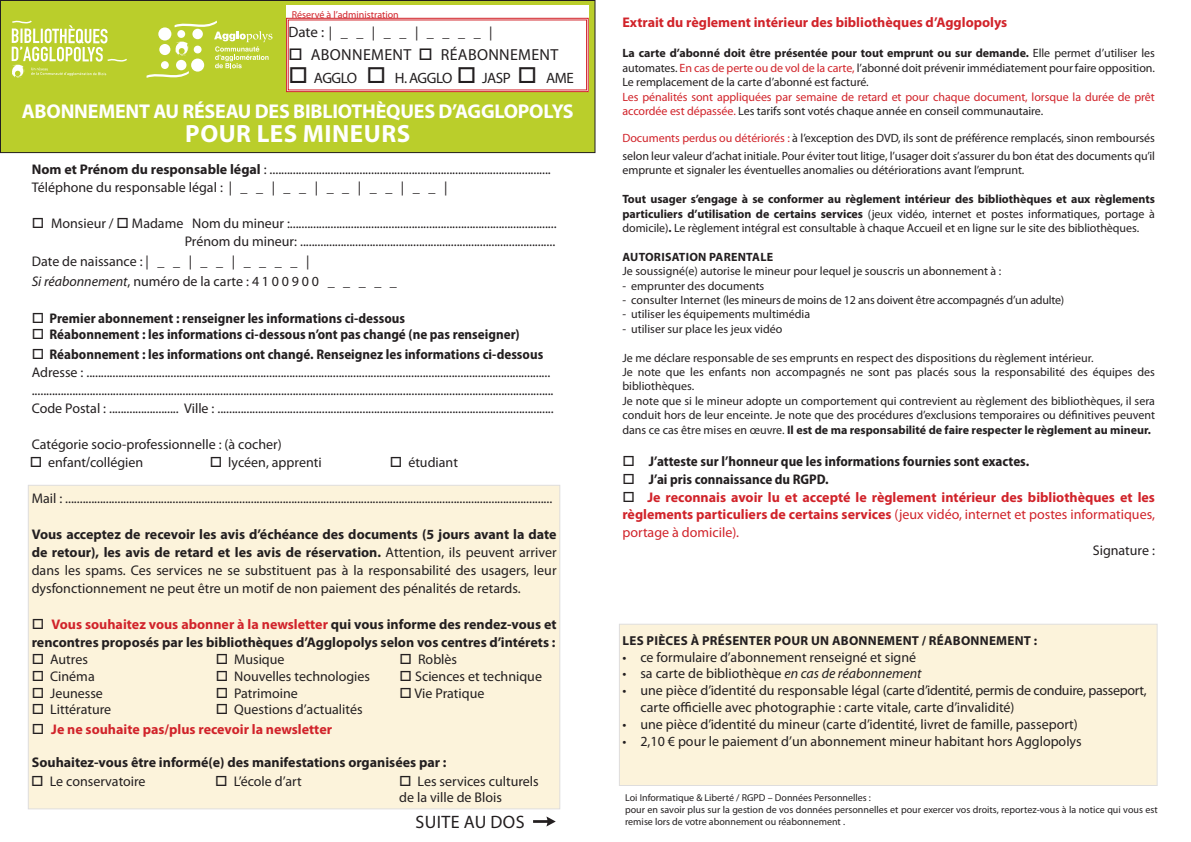
<style>
.page{position:relative;width:1191px;height:842px;background:#fff}
.page>*{position:absolute;margin:0;border:0;box-sizing:border-box;transform-origin:0 0}
.t1{font:700 25px "Myriad Pro";letter-spacing:.02em;color:#fff}
.t2{font:700 20px "Myriad Pro";letter-spacing:-.01em;color:#fff}
.t3{font:18px "Myriad Pro";letter-spacing:.02em;color:#231f20}
.t4{font:16px "Myriad Pro";letter-spacing:.02em;color:#231f20}
.t5{font:15px "Myriad Pro";letter-spacing:-.03em;color:#231f20}
.t6{font:14px/18px "Myriad Pro";color:#231f20}
.t7{font:700 semi-condensed 14px "Myriad Pro";color:#231f20}
.t8{font:700 14px/17.4px "Myriad Pro";color:#d1232a;text-align:justify}
.t9{font:700 14px/18px "Myriad Pro";color:#231f20}
.t10{font:700 13px "Myriad Pro";letter-spacing:.02em;color:#231f20}
.t11{font:12px/14.4px "Myriad Pro";letter-spacing:-.005em;color:#231f20;text-align:justify}
.t12{font:12px/14.4px "Myriad Pro";letter-spacing:-.005em;color:#d1232a}
.t13{font:10px/12px "Myriad Pro";color:#231f20}
.t14{font:10px "Myriad Pro";color:#d1232a}
.s1{font-size:15px}
.s2{font-weight:700}
.s3{font-style:italic}
.s4{color:#d1232a}
.s5{color:#231f20}
.s6{font-weight:400}
</style>
<div class="page">
<div style="left:619px;top:624px;width:538px;height:161px;background:#fcf3db"></div>
<div style="left:28px;top:485px;width:532px;height:324px;background:#fcf3db"></div>
<div style="left:0;top:1px;width:595px;height:152px;background:#bace2b"></div>
<div style="left:0;top:0;width:595px;height:153px;border:1px solid #231f20"></div>
<div style="left:286px;top:6px;width:302px;height:86px;background:#fff"></div>
<svg style="left:286px;top:18px;width:302px;height:74px"></svg>
<svg style="left:11px;top:20px;width:116px;height:58px"></svg>
<svg style="left:146px;top:20px;width:126px;height:58px"></svg>
<p class="t14" style="left:292px;top:9px;width:108px">Réservé à l’administration</p>
<p class="t6" style="left:288px;top:23px;width:206px"><span class="s1">Date :</span> | _ _ | _ _ | _ _ _ _ |</p>
<p class="t4" style="left:288px;top:44px;width:271px">□ ABONNEMENT □ RÉABONNEMENT</p>
<p class="t5" style="left:288px;top:68px;width:287px">□ AGGLO □ H. AGGLO □ JASP □ AME</p>
<p class="t2" style="left:22px;top:98px;width:553px">ABONNEMENT AU RÉSEAU DES BIBLIOTHÈQUES D’AGGLOPOLYS</p>
<p class="t1" style="left:185px;top:117px;width:226px">POUR LES MINEURS</p>
<p class="t6" style="left:32px;top:160px;width:520px"><span class="s2">Nom et Prénom du responsable légal</span> : .................................................................................................</p>
<p class="t6" style="left:32px;top:178px;width:417px">Téléphone du responsable légal : | _ _ | _ _ | _ _ | _ _ | _ _ |</p>
<p class="t6" style="left:32px;top:214px;width:526px">□ Monsieur / □ Madame Nom du mineur :............................................................................................</p>
<p class="t6" style="left:185px;top:232px;width:372px">Prénom du mineur: ........................................................................................</p>
<p class="t6" style="left:32px;top:252px;width:279px">Date de naissance : | _ _ | _ _ | _ _ _ _ |</p>
<p class="t6" style="left:32px;top:272px;width:367px"><span class="s3">Si réabonnement</span>, numéro de la carte : 4 1 0 0 9 0 0 _ _ _ _ _</p>
<p class="t7" style="left:32px;top:309px;width:375px">□ Premier abonnement : renseigner les informations ci-dessous</p>
<p class="t7" style="left:32px;top:326px;width:489px">□ Réabonnement : les informations ci-dessous n’ont pas changé (ne pas renseigner)</p>
<p class="t7" style="left:32px;top:346px;width:513px">□ Réabonnement : les informations ont changé. Renseignez les informations ci-dessous</p>
<p class="t6" style="left:32px;top:363px;width:520px">Adresse : ................................................................................................................................................................</p>
<p class="t6" style="left:32px;top:381px;width:523px">....................................................................................................................................................................................</p>
<p class="t6" style="left:32px;top:399px;width:523px">Code Postal : ........................ Ville : ....................................................................................................................</p>
<p class="t6" style="left:32px;top:435px;width:251px">Catégorie socio-professionnelle : (à cocher)</p>
<p class="t6" style="left:30px;top:453px;width:115px">□ enfant collégien</p>
<p class="t6" style="left:210px;top:453px;width:113px">□ lycéen, apprenti</p>
<p class="t6" style="left:390px;top:453px;width:70px">□ étudiant</p>
<p class="t6" style="left:32px;top:489px;width:522px">Mail : ........................................................................................................................................................................</p>
<p class="t6" style="left:32px;top:525px;width:526px;text-align:justify"><span class="s2">Vous acceptez de recevoir les avis d’échéance des documents (5 jours avant la date de retour), les avis de retard et les avis de réservation.</span> Attention, ils peuvent arriver dans les spams. Ces services ne se substituent pas à la responsabilité des usagers, leur dysfonctionnement ne peut être un motif de non paiement des pénalités de retards.</p>
<p class="t9" style="left:32px;top:615px;width:526px">□ <span class="s4">Vous souhaitez vous abonner à la newsletter</span> qui vous informe des rendez-vous et rencontres proposés par les bibliothèques d’Agglopolys selon vos centres d’intérets :</p>
<p class="t6" style="left:32px;top:650px;width:58px">□ Autres</p>
<p class="t6" style="left:32px;top:667px;width:64px">□ Cinéma</p>
<p class="t6" style="left:32px;top:684px;width:73px">□ Jeunesse</p>
<p class="t6" style="left:32px;top:700px;width:81px">□ Littérature</p>
<p class="t6" style="left:216px;top:650px;width:70px">□ Musique</p>
<p class="t6" style="left:216px;top:667px;width:156px">□ Nouvelles technologies</p>
<p class="t6" style="left:216px;top:684px;width:84px">□ Patrimoine</p>
<p class="t6" style="left:216px;top:700px;width:148px">□ Questions d’actualités</p>
<p class="t6" style="left:399px;top:650px;width:59px">□ Roblès</p>
<p class="t6" style="left:399px;top:667px;width:144px">□ Sciences et technique</p>
<p class="t6" style="left:399px;top:684px;width:86px">□ Vie Pratique</p>
<p class="t8" style="left:32px;top:720px;width:302px"><span class="s5">□</span> Je ne souhaite pas/plus recevoir la newsletter</p>
<p class="t9" style="left:32px;top:753px;width:416px">Souhaitez-vous être informé(e) des manifestations organisées par :</p>
<p class="t6" style="left:31px;top:772px;width:116px">□ Le conservatoire</p>
<p class="t6" style="left:215px;top:772px;width:88px">□ L’école d’art</p>
<p class="t6" style="left:399px;top:772px;width:141px;line-height:16.8px">□ Les services culturels de la ville de Blois</p>
<p class="t3" style="left:415px;top:811px;width:110px">SUITE AU DOS</p>
<p class="t8" style="left:622px;top:13px;width:386px">Extrait du règlement intérieur des bibliothèques d’Agglopolys</p>
<p class="t11" style="left:622px;top:46px;width:534px"><span class="s2">La carte d’abonné doit être présentée pour tout emprunt ou sur demande.</span> Elle permet d’utiliser les automates. <span class="s4">En cas de perte ou de vol de la carte,</span> l’abonné doit prévenir immédiatement pour faire opposition.<br>Le remplacement de la carte d’abonné est facturé.</p>
<p class="t12" style="left:622px;top:89px;width:534px">Les pénalités sont appliquées par semaine de retard et pour chaque document, lorsque la durée de prêt accordée est dépassée. <span class="s5">Les tarifs sont votés chaque année en conseil communautaire.</span></p>
<p class="t11" style="left:622px;top:129px;width:534px;line-height:18px"><span class="s4">Documents perdus ou détériorés :</span> à l’exception des DVD, ils sont de préférence remplacés, sinon remboursés selon leur valeur d’achat initiale. Pour éviter tout litige, l’usager doit s’assurer du bon état des documents qu’il</p>
<p class="t11" style="left:622px;top:163px;width:403px">emprunte et signaler les éventuelles anomalies ou détériorations avant l’emprunt.</p>
<p class="t11" style="left:622px;top:192px;width:534px"><span class="s2">Tout usager s’engage à se conformer au règlement intérieur des bibliothèques et aux règlements particuliers d’utilisation de certains services</span> (jeux vidéo, internet et postes informatiques, portage à domicile)<span class="s2">.</span> Le règlement intégral est consultable à chaque Accueil et en ligne sur le site des bibliothèques.</p>
<p class="t11" style="left:622px;top:249px;width:380px"><span class="s2">AUTORISATION PARENTALE<br></span>Je soussigné(e) autorise le mineur pour lequel je souscris un abonnement à :</p>
<p class="t11" style="left:622px;top:278px;width:143px">- emprunter des documents</p>
<p class="t11" style="left:622px;top:292px;width:443px">- consulter Internet (les mineurs de moins de 12 ans doivent être accompagnés d’un adulte)</p>
<p class="t11" style="left:622px;top:307px;width:189px">- utiliser les équipements multimédia</p>
<p class="t11" style="left:622px;top:321px;width:161px">- utiliser sur place les jeux vidéo</p>
<p class="t11" style="left:622px;top:350px;width:473px">Je me déclare responsable de ses emprunts en respect des dispositions du règlement intérieur.</p>
<p class="t11" style="left:622px;top:364px;width:534px">Je note que les enfants non accompagnés ne sont pas placés sous la responsabilité des équipes des bibliothèques.</p>
<p class="t11" style="left:622px;top:393px;width:534px">Je note que si le mineur adopte un comportement qui contrevient au règlement des bibliothèques, il sera conduit hors de leur enceinte. Je note que des procédures d’exclusions temporaires ou définitives peuvent dans ce cas être mises en œuvre. <span class="s2">Il est de ma responsabilité de faire respecter le règlement au mineur.</span></p>
<p class="t7" style="left:622px;top:452px;width:408px">□ J’atteste sur l’honneur que les informations fournies sont exactes.</p>
<p class="t7" style="left:622px;top:470px;width:208px">□ J’ai pris connaissance du RGPD.</p>
<p class="t8" style="left:622px;top:488px;width:534px"><span class="s5">□</span> Je reconnais avoir lu et accepté le règlement intérieur des bibliothèques et les règlements particuliers de certains services <span class="s6">(jeux vidéo, internet et postes informatiques, portage à domicile).</span></p>
<p class="t6" style="left:1093px;top:541px;width:64px">Signature :</p>
<p class="t10" style="left:622px;top:632px;width:416px">LES PIÈCES À PRÉSENTER POUR UN ABONNEMENT / RÉABONNEMENT :</p>
<p class="t6" style="left:622px;top:648px;width:295px">• ce formulaire d’abonnement renseigné et signé</p>
<p class="t6" style="left:622px;top:664px;width:300px">• sa carte de bibliothèque <span class="s3">en cas de réabonnement</span></p>
<p class="t6" style="left:640px;top:682px;width:508px;line-height:16.8px;text-indent:-18px">• une pièce d’identité du responsable légal (carte d’identité, permis de conduire, passeport, carte officielle avec photographie : carte vitale, carte d’invalidité)</p>
<p class="t6" style="left:622px;top:715px;width:457px">• une pièce d’identité du mineur (carte d’identité, livret de famille, passeport)</p>
<p class="t6" style="left:622px;top:732px;width:461px">• 2,10 € pour le paiement d’un abonnement mineur habitant hors Agglopolys</p>
<p class="t13" style="left:625px;top:792px;width:247px">Loi Informatique &amp; Liberté / RGPD – Données Personnelles :</p>
<p class="t13" style="left:625px;top:804px;width:534px">pour en savoir plus sur la gestion de vos données personnelles et pour exercer vos droits, reportez-vous à la notice qui vous est remise lors de votre abonnement ou réabonnement .</p>
</div>
